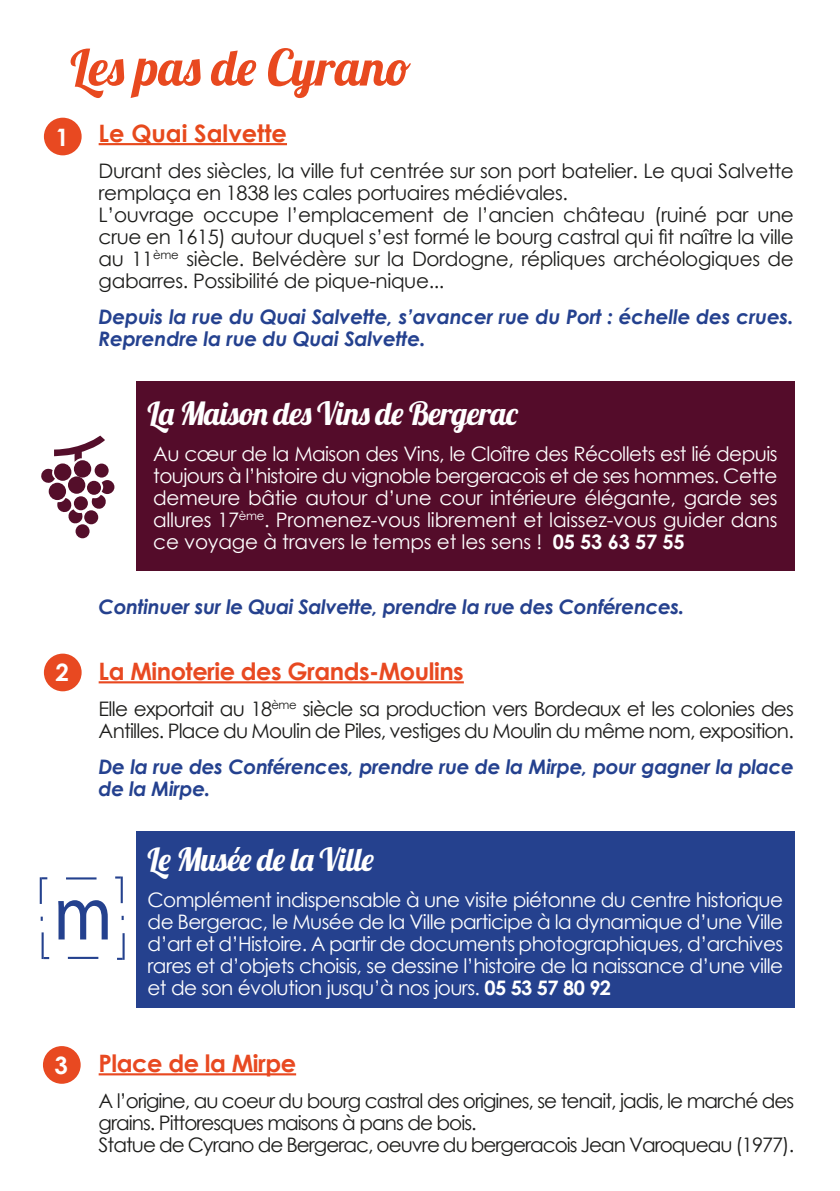
<style>
.page{position:relative;width:840px;height:1191px;background:#fff}
.page>*{position:absolute;margin:0;border:0;box-sizing:border-box;transform-origin:0 0}
.t1{font:50px "Lobster 1.4";letter-spacing:.01em;color:#e8491f}
.t2{font:32px "Lobster 1.4";letter-spacing:.01em;color:#fff}
.t3{font:32px "Lobster 1.4";letter-spacing:.03em;color:#fff}
.t4{font:700 24px "Century Gothic";letter-spacing:-.02em;color:#e84921}
.t5{font:700 24px "Century Gothic";color:#e7491c}
.t6{font:700 24px "Century Gothic";color:#fff}
.t7{font:20px/22px "Century Gothic";letter-spacing:-.02em;color:#fff;text-align:justify}
.t8{font:20px/22px "Century Gothic";letter-spacing:-.02em;color:#1d1d1b}
.t9{font:20px/22px "Century Gothic";letter-spacing:-.05em;color:#1d1d1b}
.t10{font:italic 700 20px/22px "Century Gothic";letter-spacing:-.01em;color:#24418f}
.t11{font:20px/22px "Century Gothic";letter-spacing:-.04em;color:#1d1d1b}
.t12{font:italic 700 20px "Century Gothic";letter-spacing:-.02em;color:#25418e}
.s1{font-weight:700}
</style>
<div class="page">
<hr style="left:99px;top:143px;width:188px;height:2px;background:#e7491c">
<hr style="left:99px;top:1073px;width:197px;height:2px;background:#e84921">
<hr style="left:99px;top:681px;width:364px;height:2px;background:#e84921">
<div style="left:136px;top:381px;width:658px;height:189px;background:#540c2a"></div>
<div style="left:136px;top:831px;width:658px;height:177px;background:#25418e"></div>
<div style="left:49px;top:483px;width:17px;height:17px;background:#540e2a;border-radius:50%"></div>
<div style="left:68px;top:476px;width:17px;height:18px;background:#540e2a;border-radius:50%"></div>
<div style="left:54px;top:463px;width:17px;height:18px;background:#540e2a;border-radius:50%"></div>
<div style="left:74px;top:460px;width:17px;height:17px;background:#540e2a;border-radius:50%"></div>
<div style="left:95px;top:463px;width:14px;height:14px;background:#540e2a;border-radius:50%"></div>
<div style="left:87px;top:481px;width:14px;height:14px;background:#540e2a;border-radius:50%"></div>
<div style="left:74px;top:496px;width:14px;height:14px;background:#540e2a;border-radius:50%"></div>
<div style="left:84px;top:510px;width:14px;height:14px;background:#540e2a;border-radius:50%"></div>
<div style="left:75px;top:524px;width:14px;height:14px;background:#540e2a;border-radius:50%"></div>
<svg style="left:91px;top:480px;width:23px;height:29px"></svg>
<svg style="left:57px;top:498px;width:26px;height:26px"></svg>
<svg style="left:41px;top:468px;width:14px;height:15px"></svg>
<svg style="left:54px;top:435px;width:51px;height:27px"></svg>
<svg style="left:58px;top:900px;width:50px;height:39px"></svg>
<hr style="left:66px;top:877px;width:30px;height:2px;background:#24418e">
<hr style="left:40px;top:877px;width:2px;height:27px;background:#24418e">
<hr style="left:121px;top:876px;width:2px;height:27px;background:#24418e">
<svg style="left:115px;top:876px;width:6px;height:2px"></svg>
<hr style="left:68px;top:956px;width:30px;height:3px;background:#24418e">
<hr style="left:42px;top:932px;width:2px;height:27px;background:#24418e">
<hr style="left:122px;top:933px;width:3px;height:26px;background:#24418e">
<svg style="left:117px;top:957px;width:6px;height:3px"></svg>
<svg style="left:121px;top:915px;width:3px;height:5px"></svg>
<div style="left:44px;top:118px;width:38px;height:37px;background:#e84921;border-radius:50%"></div>
<div style="left:44px;top:653px;width:38px;height:38px;background:#e84921;border-radius:50%"></div>
<div style="left:43px;top:1046px;width:38px;height:37px;background:#e84921;border-radius:50%"></div>
<h1 class="t1" style="left:70px;top:36px;width:342px">Les pas de Cyrano</h1>
<p class="t5" style="left:99px;top:115px;width:190px">Le Quai Salvette</p>
<p class="t8" style="left:99px;top:159px;width:696px">Durant des siècles, la ville fut centrée sur son port batelier. Le quai Salvette remplaça en 1838 les cales portuaires médiévales.<br>L’ouvrage occupe l’emplacement de l’ancien château (ruiné par une crue en 1615) autour duquel s’est formé le bourg castral qui fit naître la ville au 11<sup>ème</sup> siècle. Belvédère sur la Dordogne, répliques archéologiques de gabarres. Possibilité de pique-nique...</p>
<p class="t10" style="left:99px;top:305px;width:696px">Depuis la rue du Quai Salvette, s’avancer rue du Port : échelle des crues.<br>Reprendre la rue du Quai Salvette.</p>
<p class="t6" style="left:55px;top:119px;width:15px">1</p>
<h2 class="t2" style="left:147px;top:393px;width:371px">La Maison des Vins de Bergerac</h2>
<p class="t7" style="left:153px;top:442px;width:625px">Au cœur de la Maison des Vins, le Cloître des Récollets est lié depuis toujours à l’histoire du vignoble bergeracois et de ses hommes. Cette demeure bâtie autour d’une cour intérieure élégante, garde ses allures 17<sup>ème</sup>. Promenez-vous librement et laissez-vous guider dans ce voyage à travers le temps et les sens ! <span class="s1">05 53 63 57 55</span></p>
<p class="t6" style="left:55px;top:654px;width:15px">2</p>
<p class="t6" style="left:54px;top:1047px;width:15px">3</p>
<p class="t12" style="left:99px;top:591px;width:587px">Continuer sur le Quai Salvette, prendre la rue des Conférences.</p>
<p class="t4" style="left:99px;top:653px;width:366px">La Minoterie des Grands-Moulins</p>
<p class="t11" style="left:99px;top:697px;width:696px">Elle exportait au 18<sup>ème</sup> siècle sa production vers Bordeaux et les colonies des<br>Antilles. Place du Moulin de Piles, vestiges du Moulin du même nom, exposition.</p>
<p class="t10" style="left:99px;top:755px;width:696px">De la rue des Conférences, prendre rue de la Mirpe, pour gagner la place de la Mirpe.</p>
<h2 class="t3" style="left:147px;top:839px;width:228px">Le Musée de la Ville</h2>
<p class="t7" style="left:147px;top:889px;width:637px">Complément indispensable à une visite piétonne du centre historique de Bergerac, le Musée de la Ville participe à la dynamique d’une Ville d’art et d’Histoire. A partir de documents photographiques, d’archives rares et d’objets choisis, se dessine l’histoire de la naissance d’une ville et de son évolution jusqu’à nos jours. <span class="s1">05 53 57 80 92</span></p>
<p class="t4" style="left:99px;top:1045px;width:199px">Place de la Mirpe</p>
<p class="t9" style="left:99px;top:1089px;width:696px">A l’origine, au coeur du bourg castral des origines, se tenait, jadis, le marché des grains. Pittoresques maisons à pans de bois.<br>Statue de Cyrano de Bergerac, oeuvre du bergeracois Jean Varoqueau (1977).</p>
</div>
